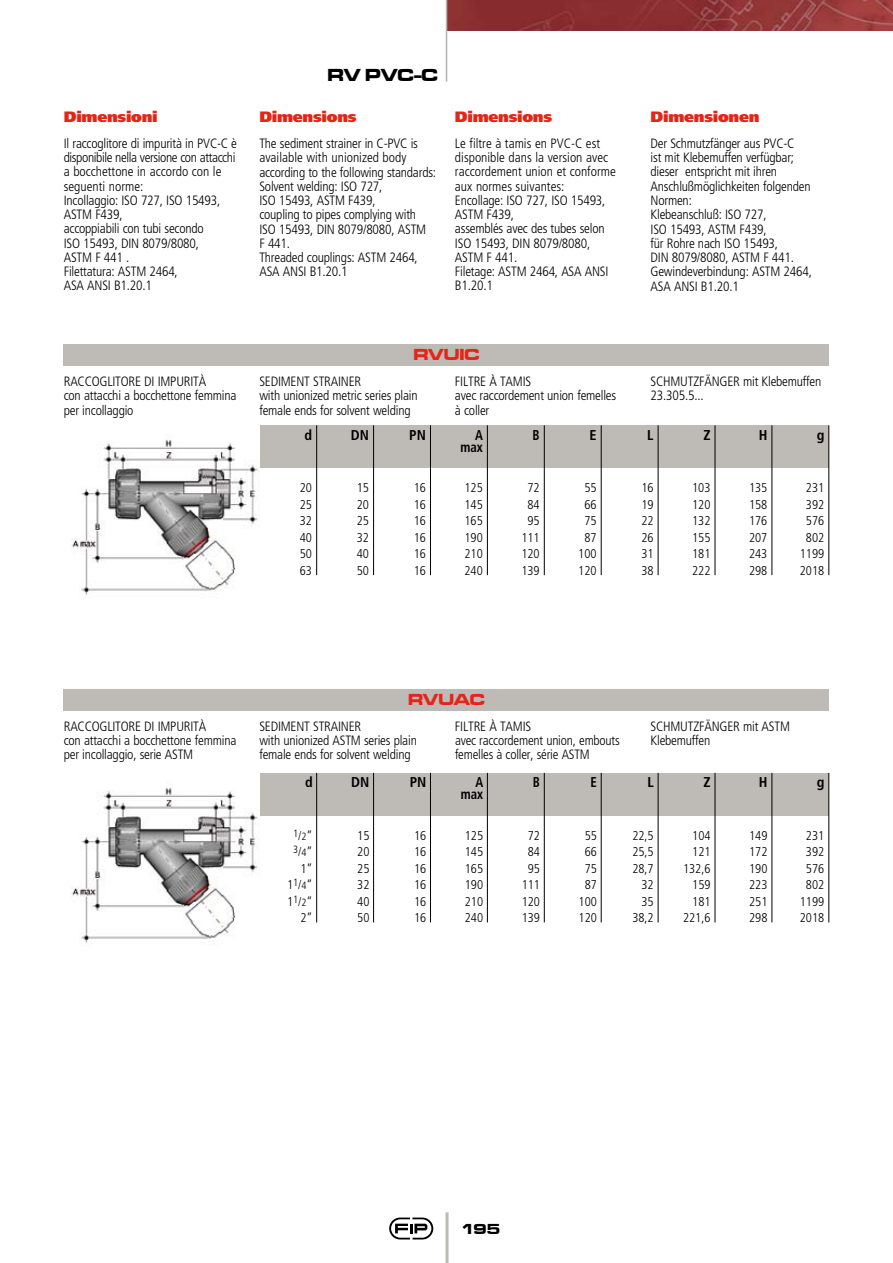
<style>
.page{position:relative;width:893px;height:1263px;background:#fff}
.page>*{position:absolute;margin:0;border:0;box-sizing:border-box;transform-origin:0 0}
.t1{font:18px "Microgramma D Bold Exte";color:#000}
.t2{font:16.5px "Microgramma D Bold Exte";color:#e42518}
.t3{font:900 15px "Frutiger";letter-spacing:-.02em;color:#e42518;scale:1.05 1}
.t4{font:15px "Microgramma D Bold Exte";color:#000}
.t5{font:700 condensed 14.25px "Frutiger";color:#000}
.t6{font:700 condensed 14.25px/12px "Frutiger";color:#000;text-align:right;scale:.9 1}
.t7{font:300 condensed 13.5px/14.2px "Frutiger";letter-spacing:-.015em;color:#000}
.t8{font:300 condensed 12.75px/16.5px "Frutiger";color:#000;text-align:justify}
.t9{font:300 condensed 10.5px/16.5px "Frutiger";color:#000}
.s1{font-size:12.75px}
.s2{font-size:10.5px}
</style>
<div class="page">
<hr style="left:446px;top:1212px;width:3px;height:51px;background:#bebab6">
<svg style="left:389px;top:1217px;width:44px;height:22px"></svg>
<img style="left:447px;top:0;width:446px;height:30px">
<hr style="left:446px;top:0;width:1px;height:82px;background:#b1b3b4">
<div style="left:64px;top:344px;width:765px;height:22px;background:#bebab6"></div>
<div style="left:64px;top:689px;width:765px;height:21px;background:#bebab6"></div>
<div style="left:259px;top:425px;width:570px;height:43px;background:#bebab6"></div>
<hr style="left:316px;top:425px;width:1px;height:150px;background:#000">
<hr style="left:373px;top:425px;width:1px;height:150px;background:#000">
<hr style="left:544px;top:425px;width:1px;height:150px;background:#000">
<hr style="left:601px;top:425px;width:1px;height:150px;background:#000">
<hr style="left:715px;top:425px;width:1px;height:150px;background:#000">
<hr style="left:771px;top:425px;width:1px;height:150px;background:#000">
<hr style="left:828px;top:425px;width:1px;height:150px;background:#000">
<hr style="left:487px;top:425px;width:1px;height:150px;background:#000">
<hr style="left:430px;top:425px;width:1px;height:150px;background:#000">
<hr style="left:658px;top:425px;width:1px;height:150px;background:#000">
<div style="left:259px;top:773px;width:570px;height:42px;background:#bebab6"></div>
<hr style="left:316px;top:773px;width:1px;height:149px;background:#000">
<hr style="left:373px;top:773px;width:1px;height:149px;background:#000">
<hr style="left:601px;top:773px;width:1px;height:149px;background:#000">
<hr style="left:715px;top:773px;width:1px;height:149px;background:#000">
<hr style="left:771px;top:773px;width:1px;height:149px;background:#000">
<hr style="left:828px;top:773px;width:1px;height:149px;background:#000">
<hr style="left:430px;top:773px;width:1px;height:149px;background:#000">
<hr style="left:544px;top:773px;width:1px;height:149px;background:#000">
<hr style="left:487px;top:773px;width:1px;height:149px;background:#000">
<hr style="left:658px;top:773px;width:1px;height:149px;background:#000">
<img style="left:72px;top:440px;width:187px;height:155px">
<img style="left:72px;top:788px;width:187px;height:155px">
<h1 class="t1" style="left:328px;top:63px;width:112px">RV PVC-C</h1>
<p class="t3" style="left:64px;top:108px;width:91px">Dimensioni</p>
<p class="t3" style="left:259px;top:108px;width:94px">Dimensions</p>
<p class="t3" style="left:455px;top:108px;width:94px">Dimensions</p>
<p class="t3" style="left:651px;top:108px;width:105px">Dimensionen</p>
<p class="t7" style="left:64px;top:136px;width:175px">Il raccoglitore di impurità in PVC-C è disponibile nella versione con attacchi a bocchettone in accordo con le seguenti norme:<br>Incollaggio: ISO 727, ISO 15493,<br>ASTM F439,<br>accoppiabili con tubi secondo<br>ISO 15493, DIN 8079/8080,<br>ASTM F 441 .<br>Filettatura: ASTM 2464,<br>ASA ANSI B1.20.1</p>
<p class="t7" style="left:455px;top:136px;width:162px">Le filtre à tamis en PVC-C est disponible dans la version avec raccordement union et conforme aux normes suivantes:<br>Encollage: ISO 727, ISO 15493,<br>ASTM F439,<br>assemblés avec des tubes selon<br>ISO 15493, DIN 8079/8080,<br>ASTM F 441.<br>Filetage: ASTM 2464, ASA ANSI<br>B1.20.1</p>
<p class="t7" style="left:651px;top:136px;width:163px">Der Schmutzfänger aus PVC-C<br>ist mit Klebemuffen verfügbar; dieser entspricht mit ihren<br>Anschlußmöglichkeiten folgenden<br>Normen:<br>Klebeanschluß: ISO 727,<br>ISO 15493, ASTM F439,<br>für Rohre nach ISO 15493,<br>DIN 8079/8080, ASTM F 441.<br>Gewindeverbindung: ASTM 2464,<br>ASA ANSI B1.20.1</p>
<p class="t7" style="left:259px;top:136px;width:178px">The sediment strainer in C-PVC is available with unionized body according to the following standards:<br>Solvent welding: ISO 727,<br>ISO 15493, ASTM F439,<br>coupling to pipes complying with<br>ISO 15493, DIN 8079/8080, ASTM<br>F 441.<br>Threaded couplings: ASTM 2464,<br>ASA ANSI B1.20.1</p>
<p class="t2" style="left:413px;top:343px;width:68px">RVUIC</p>
<p class="t7" style="left:64px;top:374px;width:174px">RACCOGLITORE DI IMPURITÀ<br>con attacchi a bocchettone femmina per incollaggio</p>
<p class="t7" style="left:259px;top:374px;width:160px">SEDIMENT STRAINER<br>with unionized metric series plain female ends for solvent welding</p>
<p class="t7" style="left:455px;top:374px;width:163px">FILTRE À TAMIS<br>avec raccordement union femelles à coller</p>
<p class="t7" style="left:651px;top:374px;width:172px">SCHMUTZFÄNGER mit Klebemuffen<br>23.305.5...</p>
<p class="t5" style="left:304px;top:426px;width:9px">d</p>
<p class="t8" style="left:300px;top:480px;width:14px">20<br>25<br>32<br>40<br>50<br>63</p>
<p class="t5" style="left:351px;top:426px;width:20px">DN</p>
<p class="t8" style="left:357px;top:480px;width:14px">15<br>20<br>25<br>32<br>40<br>50</p>
<p class="t5" style="left:409px;top:426px;width:18px">PN</p>
<p class="t8" style="left:414px;top:480px;width:14px">16<br>16<br>16<br>16<br>16<br>16</p>
<p class="t6" style="left:460px;top:429px;width:26px">A max</p>
<p class="t8" style="left:464px;top:480px;width:20px">125<br>145<br>165<br>190<br>210<br>240</p>
<p class="t6" style="left:533px;top:429px;width:9px">B</p>
<p class="t8" style="left:521px;top:480px;width:20px;text-align:center">72<br>84<br>95<br>111<br>120<br>139</p>
<p class="t5" style="left:589px;top:426px;width:9px">E</p>
<p class="t8" style="left:578px;top:480px;width:20px;text-align:center">55<br>66<br>75<br>87<br>100<br>120</p>
<p class="t5" style="left:647px;top:426px;width:8px">L</p>
<p class="t8" style="left:641px;top:480px;width:14px">16<br>19<br>22<br>26<br>31<br>38</p>
<p class="t5" style="left:703px;top:426px;width:9px">Z</p>
<p class="t8" style="left:692px;top:480px;width:20px">103<br>120<br>132<br>155<br>181<br>222</p>
<p class="t5" style="left:759px;top:426px;width:10px">H</p>
<p class="t8" style="left:749px;top:480px;width:20px">135<br>158<br>176<br>207<br>243<br>298</p>
<p class="t5" style="left:817px;top:426px;width:9px">g</p>
<p class="t8" style="left:800px;top:480px;width:26px;text-align:center">231<br>392<br>576<br>802<br>1199<br>2018</p>
<p class="t2" style="left:408px;top:688px;width:78px">RVUAC</p>
<p class="t7" style="left:64px;top:719px;width:174px">RACCOGLITORE DI IMPURITÀ<br>con attacchi a bocchettone femmina per incollaggio, serie ASTM</p>
<p class="t7" style="left:259px;top:719px;width:159px">SEDIMENT STRAINER<br>with unionized ASTM series plain female ends for solvent welding</p>
<p class="t7" style="left:455px;top:719px;width:166px">FILTRE À TAMIS<br>avec raccordement union, embouts femelles à coller, série ASTM</p>
<p class="t7" style="left:651px;top:719px;width:141px">SCHMUTZFÄNGER mit ASTM<br>Klebemuffen</p>
<p class="t5" style="left:305px;top:774px;width:9px">d</p>
<p class="t9" style="left:293px;top:826px;width:21px">1<span class="s1">/</span>2<span class="s1">”<br></span>3<span class="s1">/</span>4<span class="s1">”</span></p>
<p class="t8" style="left:287px;top:860px;width:27px;text-align:right">1”<br>1<sup>1</sup>/<span class="s2">4</span>”<br>1<sup>1</sup>/<span class="s2">2</span>”<br>2”</p>
<p class="t5" style="left:351px;top:774px;width:20px">DN</p>
<p class="t8" style="left:357px;top:827px;width:14px">15<br>20<br>25<br>32<br>40<br>50</p>
<p class="t5" style="left:410px;top:774px;width:18px">PN</p>
<p class="t8" style="left:414px;top:827px;width:14px">16<br>16<br>16<br>16<br>16<br>16</p>
<p class="t6" style="left:461px;top:776px;width:26px">A max</p>
<p class="t8" style="left:465px;top:827px;width:20px">125<br>145<br>165<br>190<br>210<br>240</p>
<p class="t6" style="left:533px;top:776px;width:9px">B</p>
<p class="t8" style="left:522px;top:827px;width:20px;text-align:center">72<br>84<br>95<br>111<br>120<br>139</p>
<p class="t6" style="left:590px;top:776px;width:9px">E</p>
<p class="t8" style="left:579px;top:827px;width:20px;text-align:center">55<br>66<br>75<br>87<br>100<br>120</p>
<p class="t5" style="left:647px;top:774px;width:8px">L</p>
<p class="t8" style="left:632px;top:827px;width:23px;text-align:right">22,5<br>25,5<br>28,7<br>32<br>35<br>38,2</p>
<p class="t5" style="left:703px;top:774px;width:9px">Z</p>
<p class="t8" style="left:683px;top:827px;width:29px;text-align:right">104<br>121<br>132,6<br>159<br>181<br>221,6</p>
<p class="t5" style="left:759px;top:774px;width:10px">H</p>
<p class="t8" style="left:749px;top:827px;width:20px">149<br>172<br>190<br>223<br>251<br>298</p>
<p class="t5" style="left:817px;top:774px;width:9px">g</p>
<p class="t8" style="left:800px;top:827px;width:26px;text-align:center">231<br>392<br>576<br>802<br>1199<br>2018</p>
<p class="t4" style="left:461px;top:1218px;width:41px">195</p>
</div>
